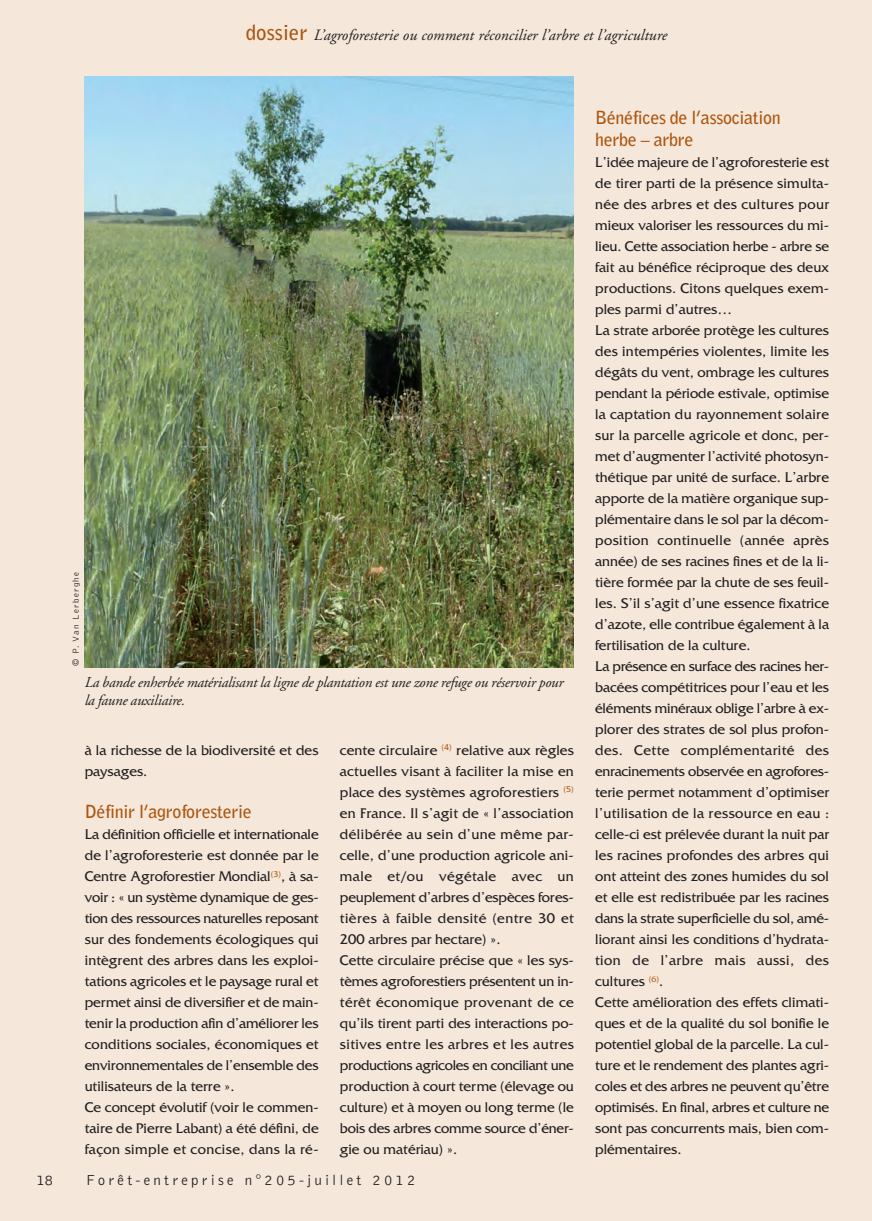
<style>
.page{position:relative;width:872px;height:1221px;background:#fff}
.page>*{position:absolute;margin:0;border:0;box-sizing:border-box;transform-origin:0 0}
.t1{font:700 18px/21px "Bell Gothic";letter-spacing:-.015em;color:#ad550f}
.t2{font:italic 15.75px "Adobe Garamond";color:#231f20}
.t3{font:italic 15px/18px "Adobe Garamond";letter-spacing:-.015em;color:#231f20}
.t4{font:300 15px "Bell Gothic";letter-spacing:.21em;color:#231f20}
.t5{font:14.7px/21px "Friz Quadrata";color:#231f20}
.t6{font:300 9px "Bell Gothic";letter-spacing:.14em;color:#231f20}
.s1{font-family:"Bell Gothic";font-weight:700;font-style:normal;font-size:21px;color:#ad550f}
</style>
<div class="page">
<div style="left:0;top:0;width:872px;height:1220px;background:#f5e8db"></div>
<img style="left:85px;top:76px;width:489px;height:592px">
<p class="t2" style="left:246px;top:29px;width:423px"><span class="s1">dossier</span> L’agroforesterie ou comment réconcilier l’arbre et l’agriculture</p>
<p class="t6" style="left:72px;top:666px;width:96px;rotate:-90deg">© P. Van Lerberghe</p>
<p class="t3" style="left:85px;top:674px;width:480px">La bande enherbée matérialisant la ligne de plantation est une zone refuge ou réservoir pour la faune auxiliaire.</p>
<p class="t5" style="left:85px;top:741px;width:235px">à la richesse de la biodiversité et des paysages.</p>
<p class="t1" style="left:85px;top:802px;width:169px">Définir l’agroforesterie</p>
<p class="t5" style="left:85px;top:825px;width:235px">La définition officielle et internationale de l’agroforesterie est donnée par le Centre Agroforestier Mondial<sup>(3)</sup>, à sa&shy;voir : « un système dynamique de ges&shy;tion des ressources naturelles reposant sur des fondements écologiques qui intègrent des arbres dans les exploi&shy;tations agricoles et le paysage rural et permet ainsi de diversifier et de main&shy;tenir la production afin d’améliorer les conditions sociales, économiques et environnementales de l’ensemble des utilisateurs de la terre ».<br>Ce concept évolutif (voir le commen&shy;taire de Pierre Labant) a été défini, de façon simple et concise, dans la ré-</p>
<p class="t5" style="left:340px;top:741px;width:235px">cente circulaire <sup>(4)</sup> relative aux règles actuelles visant à faciliter la mise en place des systèmes agroforestiers <sup>(5) </sup>en France. Il s’agit de « l’association délibérée au sein d’une même par&shy;celle, d’une production agricole ani&shy;male et/ou végétale avec un peuplement d’arbres d’espèces fores&shy;tières à faible densité (entre 30 et 200 arbres par hectare) ».<br>Cette circulaire précise que « les sys&shy;tèmes agroforestiers présentent un in&shy;térêt économique provenant de ce qu’ils tirent parti des interactions po&shy;sitives entre les arbres et les autres productions agricoles en conciliant une production à court terme (élevage ou culture) et à moyen ou long terme (le bois des arbres comme source d’éner&shy;gie ou matériau) ».</p>
<p class="t4" style="left:37px;top:1173px;width:18px">18</p>
<p class="t4" style="left:86px;top:1174px;width:331px">Forêt-entreprise n°205-juillet 2012</p>
<p class="t1" style="left:595px;top:109px;width:187px">Bénéfices de l’association herbe – arbre</p>
<p class="t5" style="left:595px;top:153px;width:235px">L’idée majeure de l’agroforesterie est de tirer parti de la présence simulta&shy;née des arbres et des cultures pour mieux valoriser les ressources du mi&shy;lieu. Cette association herbe - arbre se fait au bénéfice réciproque des deux productions. Citons quelques exem&shy;ples parmi d’autres…<br>La strate arborée protège les cultures des intempéries violentes, limite les dégâts du vent, ombrage les cultures pendant la période estivale, optimise la captation du rayonnement solaire sur la parcelle agricole et donc, per&shy;met d’augmenter l’activité photosyn&shy;thétique par unité de surface. L’arbre apporte de la matière organique sup&shy;plémentaire dans le sol par la décom&shy;position continuelle (année après année) de ses racines fines et de la li&shy;tière formée par la chute de ses feuil&shy;les. S’il s’agit d’une essence fixatrice d’azote, elle contribue également à la fertilisation de la culture.<br>La présence en surface des racines her&shy;bacées compétitrices pour l’eau et les éléments minéraux oblige l’arbre à ex&shy;plorer des strates de sol plus profon&shy;des. Cette complémentarité des enracinements observée en agrofores&shy;terie permet notamment d’optimiser l’utilisation de la ressource en eau : celle-ci est prélevée durant la nuit par les racines profondes des arbres qui ont atteint des zones humides du sol et elle est redistribuée par les racines dans la strate superficielle du sol, amé&shy;liorant ainsi les conditions d’hydrata&shy;tion de l’arbre mais aussi, des cultures <sup>(6)</sup>.<br>Cette amélioration des effets climati&shy;ques et de la qualité du sol bonifie le potentiel global de la parcelle. La cul&shy;ture et le rendement des plantes agri&shy;coles et des arbres ne peuvent qu’être optimisés. En final, arbres et culture ne sont pas concurrents mais, bien com&shy;plémentaires.</p>
</div>
